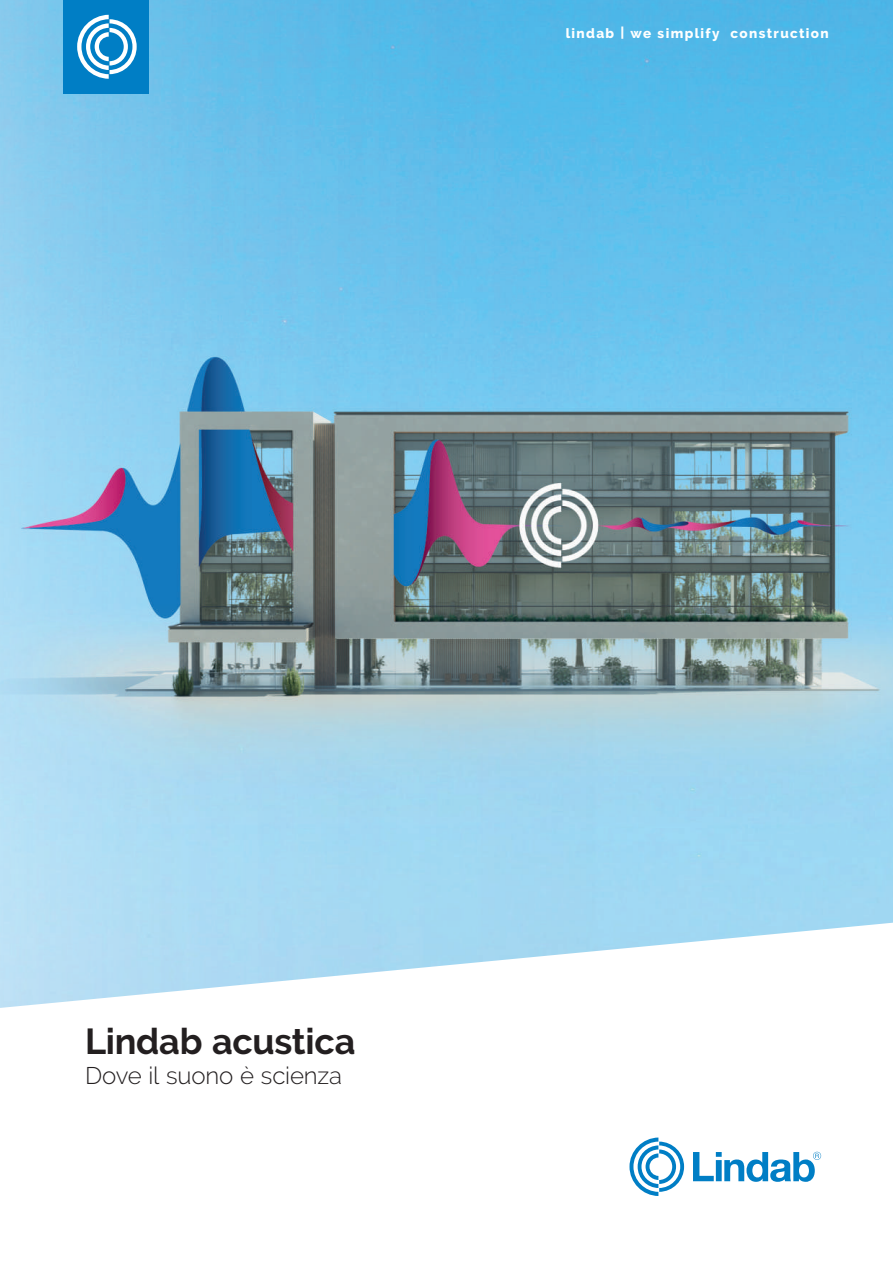
<style>
.page{position:relative;width:893px;height:1263px;background:#fff}
.page>*{position:absolute;margin:0;border:0;box-sizing:border-box;transform-origin:0 0}
.t1{font:700 36px "Raleway";letter-spacing:-.005em;color:#231f20}
.t2{font:300 24px "Raleway";letter-spacing:-.01em;color:#231f20}
.t3{font:800 13.5px "Raleway";letter-spacing:.1em;color:#fff}
</style>
<div class="page">
<svg style="left:693px;top:1152px;width:128px;height:30px"></svg>
<svg style="left:629px;top:1137px;width:55px;height:59px"></svg>
<img style="left:0;top:0;width:893px;height:1008px">
<div style="left:64px;top:0;width:85px;height:94px;background:#007ec5"></div>
<svg style="left:77px;top:15px;width:60px;height:64px"></svg>
<p class="t3" style="left:566px;top:26px;width:265px">lindab | we simplify construction</p>
<h1 class="t1" style="left:85px;top:1021px;width:272px">Lindab acustica</h1>
<h2 class="t2" style="left:85px;top:1062px;width:258px">Dove il suono è scienza</h2>
</div>
